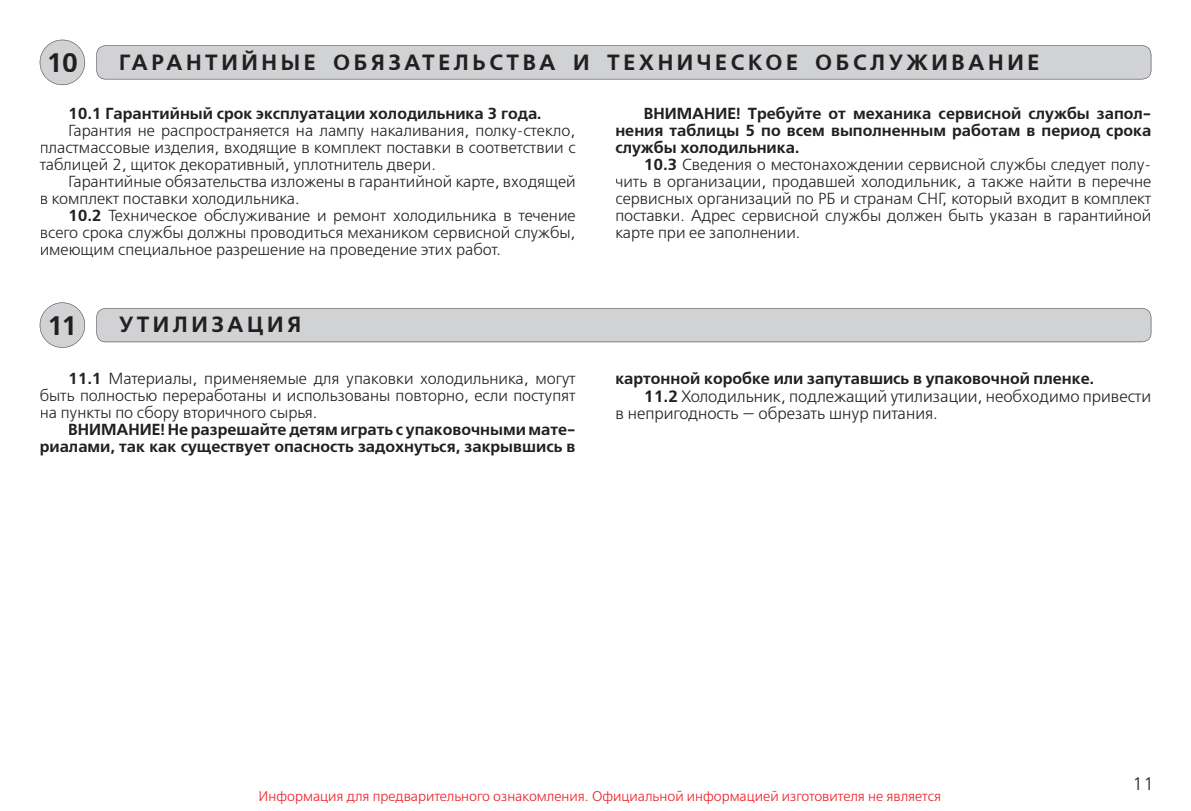
<style>
.page{position:relative;width:1191px;height:811px;background:#fff}
.page>*{position:absolute;margin:0;border:0;box-sizing:border-box;transform-origin:0 0}
.t1{font:26.8px "Free Set Demi Bold C";color:#231f20}
.t2{font:22px "Free Set Demi Bold C";letter-spacing:.165em;color:#231f20}
.t3{font:18px "Free Set Light C";color:#231f20}
.t4{font:16.4px/17.6px "Free Set Light C";color:#231f20}
.t5{font:16px/17px "Free Set Light C";color:#231f20;text-align:justify}
.t6{font:16px/17px "Free Set Demi Bold C";color:#231f20;text-align:justify}
.t7{font:14px "Free Set Light C";color:#ee1d23}
.s1{font-family:"Free Set Demi Bold C"}
</style>
<div class="page">
<div style="left:96px;top:45px;width:1055px;height:34px;background:#d1d2d4"></div>
<svg style="left:40px;top:40px;width:45px;height:45px"></svg>
<div style="left:96px;top:308px;width:1055px;height:34px;background:#d1d2d4"></div>
<svg style="left:40px;top:302px;width:45px;height:46px"></svg>
<h1 class="t1" style="left:47px;top:47px;width:33px">10</h1>
<h2 class="t2" style="left:119px;top:49px;width:921px">ГАРАНТИЙНЫЕ ОБЯЗАТЕЛЬСТВА И ТЕХНИЧЕСКОЕ ОБСЛУЖИВАНИЕ</h2>
<p class="t6" style="left:68px;top:105px;width:475px">10.1 Гарантийный срок эксплуатации холодильника 3 года.</p>
<p class="t5" style="left:40px;top:123px;width:537px;text-indent:28px">Гарантия не распространяется на лампу накаливания, полку-стекло, пластмассовые изделия, входящие в комплект поставки в соответствии с таблицей 2, щиток декоративный, уплотнитель двери.</p>
<p class="t5" style="left:40px;top:174px;width:537px;text-indent:28px">Гарантийные обязательства изложены в гарантийной карте, входящей в комплект поставки холодильника.</p>
<p class="t5" style="left:40px;top:208px;width:537px;text-indent:28px"><span class="s1">10.2</span> Техническое обслуживание и ремонт холодильника в течение всего срока службы должны проводиться механиком сервисной службы, имеющим специальное разрешение на проведение этих работ.</p>
<h1 class="t1" style="left:47px;top:310px;width:32px">11</h1>
<h2 class="t2" style="left:119px;top:312px;width:183px">УТИЛИЗАЦИЯ</h2>
<p class="t5" style="left:40px;top:371px;width:537px;text-indent:28px"><span class="s1">11.1</span> Материалы, применяемые для упаковки холодильника, могут быть полностью переработаны и использованы повторно, если поступят на пункты по сбору вторичного сырья.</p>
<p class="t6" style="left:40px;top:421px;width:537px;text-align:right">ВНИМАНИЕ! Не разрешайте детям играть с упаковочными мате&shy;риалами, так как существует опасность задохнуться, закрывшись в</p>
<p class="t6" style="left:615px;top:105px;width:537px;text-indent:28px">ВНИМАНИЕ! Требуйте от механика сервисной службы запол&shy;нения таблицы 5 по всем выполненным работам в период срока службы холодильника.</p>
<p class="t5" style="left:615px;top:157px;width:537px;text-indent:28px"><span class="s1">10.3</span> Сведения о местонахождении сервисной службы следует полу&shy;чить в организации, продавшей холодильник, а также найти в перечне сервисных организаций по РБ и странам СНГ, который входит в комплект поставки. Адрес сервисной службы должен быть указан в гарантийной карте при ее заполнении.</p>
<p class="t6" style="left:615px;top:370px;width:480px">картонной коробке или запутавшись в упаковочной пленке.</p>
<p class="t4" style="left:615px;top:388px;width:537px;text-indent:28px"><span class="s1">11.2</span> Холодильник, подлежащий утилизации, необходимо привести в непригодность — обрезать шнур питания.</p>
<p class="t7" style="left:258px;top:788px;width:684px">Информация для предварительного ознакомления. Официальной информацией изготовителя не является</p>
<p class="t3" style="left:1132px;top:774px;width:24px">11</p>
</div>
